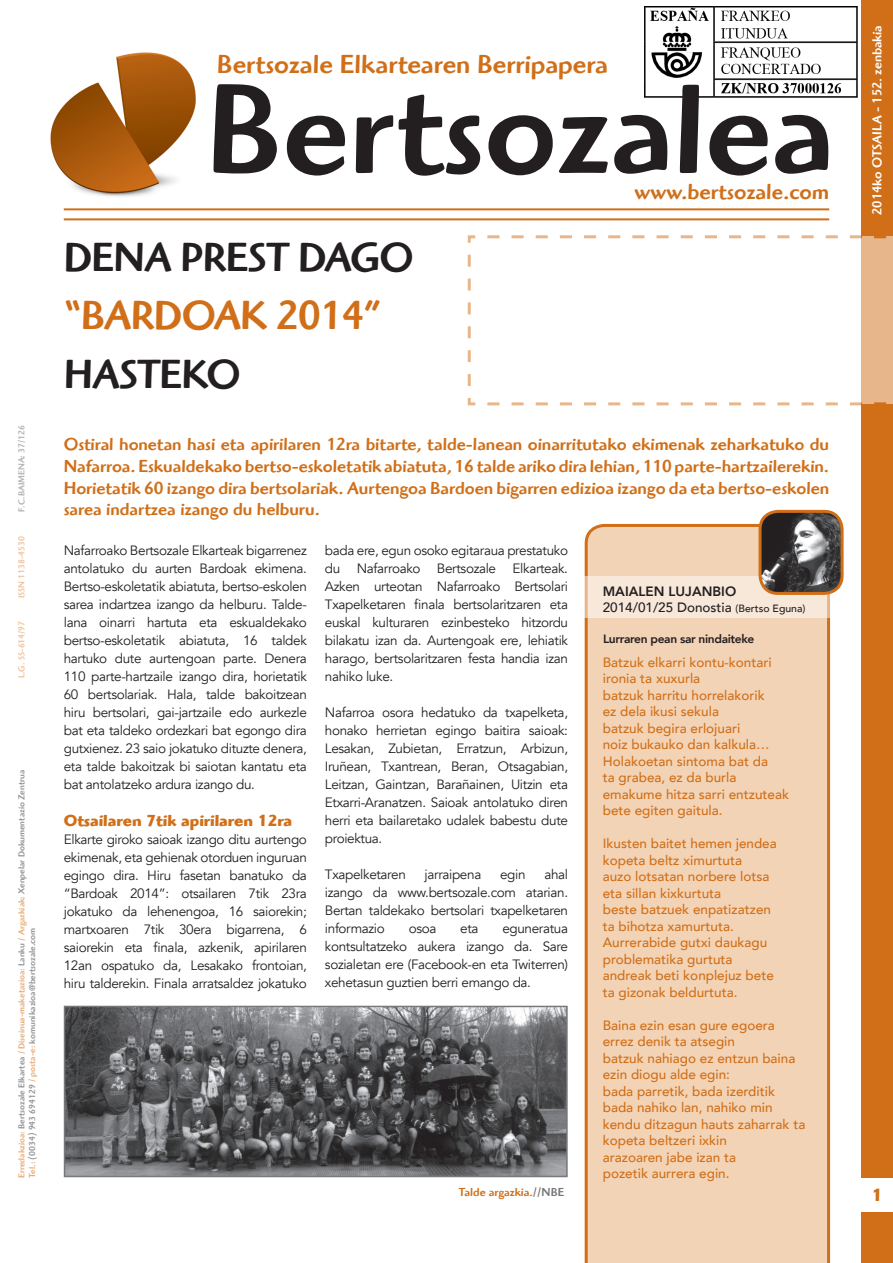
<style>
.page{position:relative;width:893px;height:1263px;background:#fff}
.page>*{position:absolute;margin:0;border:0;box-sizing:border-box;transform-origin:0 0}
.t1{font:500 131.55px "Highlander Std";color:#231f20}
.t2{font:500 42px "Highlander Std";letter-spacing:-.02em;color:#231f20}
.t3{font:500 42px "Highlander Std";letter-spacing:-.02em;color:#d06f18}
.t4{font:500 27px "Highlander Std";color:#d06f18}
.t5{font:500 22.5px "Highlander Std";color:#d06f18}
.t6{font:500 18px/21.6px "Highlander Std";color:#d06f18;text-align:justify}
.t7{font:700 18px "Highlander Std";color:#d06f18}
.t8{font:700 16.5px "Highlander Std";color:#d06f18}
.t9{font:13.5px/18px "Avenir";letter-spacing:-.025em;color:#231f20;text-align:justify}
.t10{font:500 13.5px "Avenir";color:#d06f18}
.t11{font:500 13.5px "Avenir";color:#231f20}
.t12{font:500 13.5px "Highlander Std";color:#fff}
.t13{font:800 13.5px "Avenir";color:#231f20}
.t14{font:800 12px "Avenir";letter-spacing:-.03em;color:#231f20}
.t15{font:500 12px "Highlander Std";color:#d06f18}
.t16{font:500 9px "Highlander Std";color:#939598}
.t17{font:500 9px "Highlander Std";color:#eec49e}
.t18{font:500 9px "Highlander Std";color:#b2b3b7}
.s1{color:#e7ae7c}
.s2{color:#76787b}
.s3{font-size:10.5px}
</style>
<div class="page">
<div style="left:585px;top:524px;width:245px;height:739px;background:#f3d3b6"></div>
<div style="left:861px;top:0;width:32px;height:1263px;background:#d06f18"></div>
<div style="left:861px;top:1178px;width:32px;height:33px;background:#fff"></div>
<div style="left:582px;top:576px;width:252px;height:42px;background:#f8e8da"></div>
<img style="left:50px;top:52px;width:146px;height:145px">
<img style="left:67px;top:1009px;width:498px;height:165px">
<div style="left:64px;top:1006px;width:504px;height:171px;border:2px solid #76787b"></div>
<hr style="left:64px;top:208px;width:765px;height:2px;background:#d06f18">
<hr style="left:64px;top:218px;width:765px;height:2px;background:#d06f18">
<svg style="left:467px;top:235px;width:426px;height:171px"></svg>
<img style="left:762px;top:511px;width:78px;height:80px">
<div style="left:758px;top:510px;width:86px;height:85px;border:3px solid #d06f18;border-radius:18px"></div>
<img style="left:644px;top:7px;width:213px;height:91px">
<p class="t18" style="left:16px;top:512px;width:88px;rotate:-90deg">F.C.BAIMENA: 37/126</p>
<p class="t17" style="left:16px;top:598px;width:64px;rotate:-90deg">ISSN 1138-4530</p>
<p class="t17" style="left:16px;top:678px;width:59px;rotate:-90deg">L.G. SS-614/97</p>
<p class="t16" style="left:16px;top:1178px;width:409px;rotate:-90deg"><span class="s1">Erredakzioa:</span> Bertsozale Elkartea <span class="s1">/ Diseinua-maketazioa:</span> Lanku <span class="s1">/ Argazkiak:</span> Xenpelar Dokumentazio Zentrua</p>
<p class="t16" style="left:27px;top:1178px;width:252px;rotate:-90deg"><span class="s1">Tel.:</span> (0034) 943 694129 <span class="s1">/ posta-e:</span> komunikazioa@bertsozale.com</p>
<p class="t4" style="left:217px;top:48px;width:393px">Bertsozale Elkartearen Berripapera</p>
<p class="t1" style="left:206px;top:53px;width:630px">Bertsozalea</p>
<p class="t2" style="left:64px;top:233px;width:351px">DENA PREST DAGO</p>
<p class="t3" style="left:64px;top:291px;width:319px">“BARDOAK 2014”</p>
<p class="t2" style="left:64px;top:350px;width:178px">HASTEKO</p>
<p class="t5" style="left:634px;top:179px;width:196px">www.bertsozale.com</p>
<p class="t6" style="left:64px;top:434px;width:767px">Ostiral honetan hasi eta apirilaren 12ra bitarte, talde-lanean oinarritutako ekimenak zeharkatuko du Nafarroa. Eskualdekako bertso-eskoletatik abiatuta, 16 talde ariko dira lehian, 110 parte-hartzailerekin.<br>Horietatik 60 izango dira bertsolariak. Aurtengoa Bardoen bigarren edizioa izango da eta bertso-eskolen sarea indartzea izango du helburu.</p>
<p class="t9" style="left:64px;top:541px;width:245px">Nafarroako Bertsozale Elkarteak bigarrenez antolatuko du aurten Bardoak ekimena.<br>Bertso-eskoletatik abiatuta, bertso-eskolen sarea indartzea izango da helburu. Talde&shy;lana oinarri hartuta eta eskualdekako bertso-eskoletatik abiatuta, 16 taldek hartuko dute aurtengoan parte. Denera 110 parte-hartzaile izango dira, horietatik 60 bertsolariak. Hala, talde bakoitzean hiru bertsolari, gai-jartzaile edo aurkezle bat eta taldeko ordezkari bat egongo dira gutxienez. 23 saio jokatuko dituzte denera, eta talde bakoitzak bi saiotan kantatu eta bat antolatzeko ardura izango du.</p>
<p class="t8" style="left:64px;top:811px;width:230px">Otsailaren 7tik apirilaren 12ra</p>
<p class="t9" style="left:64px;top:831px;width:245px">Elkarte giroko saioak izango ditu aurtengo ekimenak, eta gehienak otorduen inguruan egingo dira. Hiru fasetan banatuko da “Bardoak 2014”: otsailaren 7tik 23ra jokatuko da lehenengoa, 16 saiorekin; martxoaren 7tik 30era bigarrena, 6 saiorekin eta finala, azkenik, apirilaren 12an ospatuko da, Lesakako frontoian, hiru talderekin. Finala arratsaldez jokatuko</p>
<p class="t9" style="left:325px;top:541px;width:245px">bada ere, egun osoko egitaraua prestatuko du Nafarroako Bertsozale Elkarteak.<br>Azken urteotan Nafarroako Bertsolari Txapelketaren finala bertsolaritzaren eta euskal kulturaren ezinbesteko hitzordu bilakatu izan da. Aurtengoak ere, lehiatik harago, bertsolaritzaren festa handia izan nahiko luke.</p>
<p class="t9" style="left:325px;top:703px;width:245px">Nafarroa osora hedatuko da txapelketa, honako herrietan egingo baitira saioak:<br>Lesakan, Zubietan, Erratzun, Arbizun, Iruñean, Txantrean, Beran, Otsagabian, Leitzan, Gaintzan, Barañainen, Uitzin eta Etxarri-Aranatzen. Saioak antolatuko diren herri eta bailaretako udalek babestu dute proiektua.</p>
<p class="t9" style="left:325px;top:865px;width:82px">Txapelketaren</p>
<p class="t9" style="left:425px;top:865px;width:58px">jarraipena</p>
<p class="t9" style="left:500px;top:865px;width:27px">egin</p>
<p class="t9" style="left:325px;top:865px;width:245px;text-indent:219px">ahal izango da www.bertsozale.com atarian.<br>Bertan taldekako bertsolari txapelketaren informazio</p>
<p class="t9" style="left:325px;top:919px;width:245px;text-indent:177px">eguneratua kontsultatzeko aukera izango da. Sare sozialetan ere (Facebook-en eta Twiterren) xehetasun guztien berri emango da.</p>
<p class="t9" style="left:409px;top:919px;width:29px">osoa</p>
<p class="t9" style="left:460px;top:919px;width:20px">eta</p>
<p class="t15" style="left:459px;top:1185px;width:107px">Talde argazkia.<span class="s2">//NBE</span></p>
<p class="t13" style="left:603px;top:578px;width:135px">MAIALEN LUJANBIO</p>
<p class="t11" style="left:603px;top:595px;width:204px">2014/01/25 Donostia <span class="s3">(Bertso Eguna)</span></p>
<p class="t14" style="left:603px;top:628px;width:153px">Lurraren pean sar nindaiteke</p>
<p class="t10" style="left:603px;top:650px;width:170px">Batzuk elkarri kontu-kontari</p>
<p class="t10" style="left:603px;top:667px;width:99px">ironia ta xuxurla</p>
<p class="t10" style="left:603px;top:683px;width:164px">batzuk harritu horrelakorik</p>
<p class="t10" style="left:603px;top:700px;width:118px">ez dela ikusi sekula</p>
<p class="t10" style="left:603px;top:716px;width:139px">batzuk begira erlojuari</p>
<p class="t10" style="left:603px;top:733px;width:168px">noiz bukauko dan kalkula…</p>
<p class="t10" style="left:603px;top:749px;width:167px">Holakoetan sintoma bat da</p>
<p class="t10" style="left:603px;top:766px;width:135px">ta grabea, ez da burla</p>
<p class="t10" style="left:603px;top:782px;width:188px">emakume hitza sarri entzuteak</p>
<p class="t10" style="left:603px;top:799px;width:121px">bete egiten gaitula.</p>
<p class="t10" style="left:603px;top:832px;width:176px">Ikusten baitet hemen jendea</p>
<p class="t10" style="left:603px;top:848px;width:141px">kopeta beltz ximurtuta</p>
<p class="t10" style="left:603px;top:865px;width:168px">auzo lotsatan norbere lotsa</p>
<p class="t10" style="left:603px;top:881px;width:120px">eta sillan kixkurtuta</p>
<p class="t10" style="left:603px;top:898px;width:170px">beste batzuek enpatizatzen</p>
<p class="t10" style="left:603px;top:914px;width:133px">ta bihotza xamurtuta.</p>
<p class="t10" style="left:603px;top:931px;width:166px">Aurrerabide gutxi daukagu</p>
<p class="t10" style="left:603px;top:947px;width:131px">problematika gurtuta</p>
<p class="t10" style="left:603px;top:964px;width:173px">andreak beti konplejuz bete</p>
<p class="t10" style="left:603px;top:980px;width:136px">ta gizonak beldurtuta.</p>
<p class="t10" style="left:603px;top:1013px;width:174px">Baina ezin esan gure egoera</p>
<p class="t10" style="left:603px;top:1030px;width:134px">errez denik ta atsegin</p>
<p class="t10" style="left:603px;top:1046px;width:194px">batzuk nahiago ez entzun baina</p>
<p class="t10" style="left:603px;top:1063px;width:129px">ezin diogu alde egin:</p>
<p class="t10" style="left:603px;top:1079px;width:174px">bada parretik, bada izerditik</p>
<p class="t10" style="left:603px;top:1096px;width:171px">bada nahiko lan, nahiko min</p>
<p class="t10" style="left:603px;top:1112px;width:204px">kendu ditzagun hauts zaharrak ta</p>
<p class="t10" style="left:603px;top:1129px;width:126px">kopeta beltzeri ixkin</p>
<p class="t10" style="left:603px;top:1145px;width:135px">arazoaren jabe izan ta</p>
<p class="t10" style="left:603px;top:1162px;width:128px">pozetik aurrera egin.</p>
<p class="t12" style="left:869px;top:215px;width:191px;rotate:-90deg">2014ko OTSAILA - 152. zenbakia</p>
<p class="t7" style="left:872px;top:1184px;width:12px">1</p>
</div>
